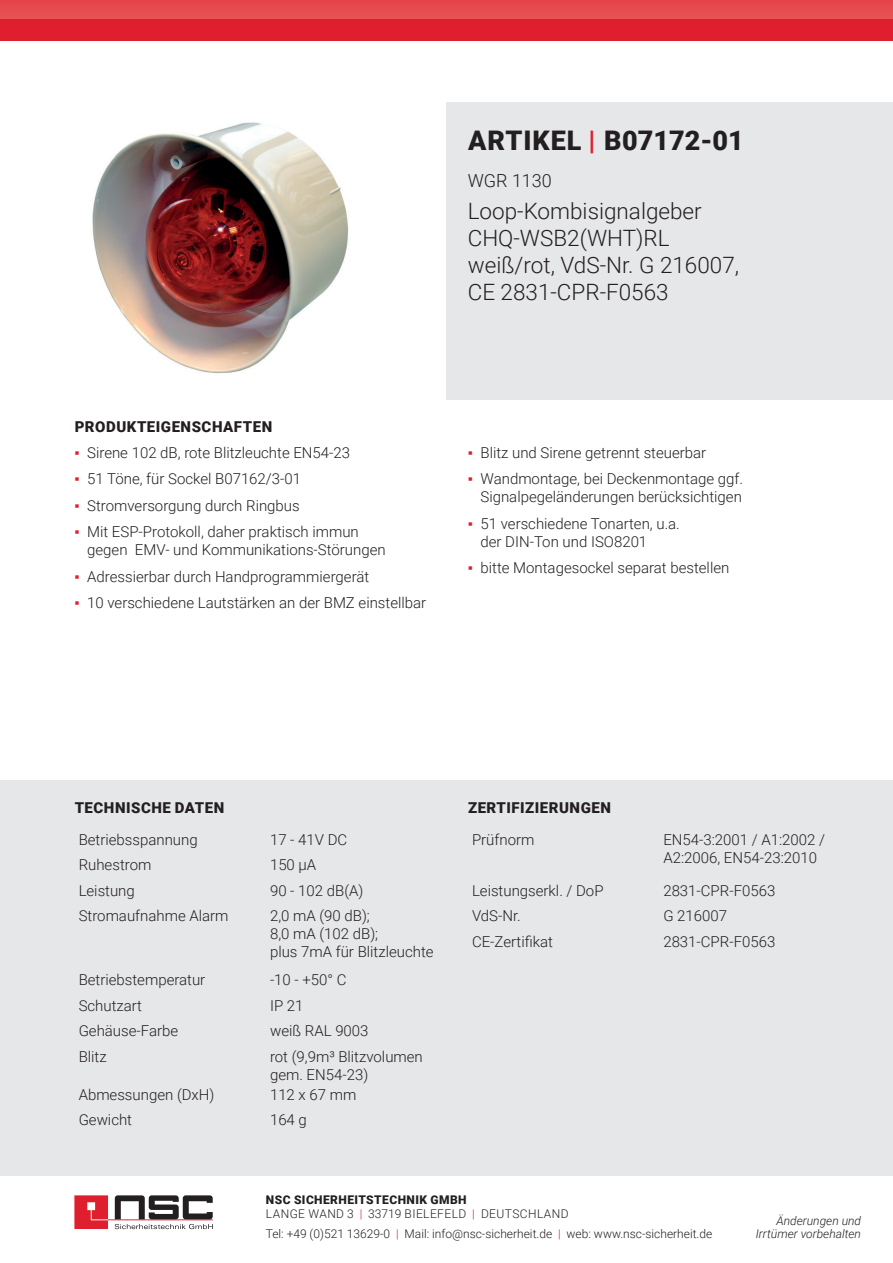
<style>
.page{position:relative;width:893px;height:1263px;background:#fff}
.page>*{position:absolute;margin:0;border:0;box-sizing:border-box;transform-origin:0 0}
.t1{font:900 27px "Roboto";letter-spacing:.015em;color:#231f20}
.t2{font:300 22.5px/27px "Roboto";color:#231f20}
.t3{font:300 18px "Roboto";color:#231f20}
.t4{font:300 15px/18px "Roboto";color:#231f20}
.t5{font:900 15px "Roboto";letter-spacing:.035em;color:#231f20}
.t6{font:300 12px "Roboto";color:#231f20}
.t7{font:300 12px/13.5px "Roboto";letter-spacing:.035em;color:#231f20}
.t8{font:italic 300 12px/13.5px "Roboto";color:#231f20;text-align:right}
.s1{color:#df1f2e}
.s2{font-family:"Arial Narrow";font-weight:400;color:#df1f2e}
.s3{font-weight:900}
</style>
<div class="page">
<div style="left:446px;top:102px;width:447px;height:298px;background:#e6e7e9"></div>
<div style="left:0;top:0;width:893px;height:40px;background:#df1f2e"></div>
<div style="left:0;top:0;width:893px;height:19px;background:#e64b4e"></div>
<svg style="left:74px;top:1195px;width:139px;height:34px"></svg>
<div style="left:0;top:781px;width:893px;height:395px;background:#e6e7e9"></div>
<img style="left:92px;top:122px;width:257px;height:252px">
<h1 class="t1" style="left:468px;top:121px;width:277px">ARTIKEL <span class="s1">|</span> B07172-01</h1>
<p class="t3" style="left:468px;top:168px;width:86px">WGR 1130</p>
<h2 class="t2" style="left:468px;top:197px;width:273px">Loop-Kombisignalgeber<br>CHQ-WSB2(WHT)RL weiß/rot, VdS-Nr. G 216007,<br>CE 2831-CPR-F0563</h2>
<p class="t5" style="left:75px;top:416px;width:199px">PRODUKTEIGENSCHAFTEN</p>
<p class="t4" style="left:74px;top:443px;width:277px"><span class="s2">▪</span> Sirene 102 dB, rote Blitzleuchte EN54-23</p>
<p class="t4" style="left:74px;top:469px;width:228px"><span class="s2">▪</span> 51 Töne, für Sockel B07162/3-01</p>
<p class="t4" style="left:74px;top:496px;width:227px"><span class="s2">▪</span> Stromversorgung durch Ringbus</p>
<p class="t4" style="left:87px;top:522px;width:300px;text-indent:-13px"><span class="s2">▪</span> Mit ESP-Protokoll, daher praktisch immun gegen EMV- und Kommunikations-Störungen</p>
<p class="t4" style="left:74px;top:567px;width:296px"><span class="s2">▪</span> Adressierbar durch Handprogrammiergerät</p>
<p class="t4" style="left:74px;top:593px;width:353px"><span class="s2">▪</span> 10 verschiedene Lautstärken an der BMZ einstellbar</p>
<p class="t4" style="left:468px;top:443px;width:240px"><span class="s2">▪</span> Blitz und Sirene getrennt steuerbar</p>
<p class="t4" style="left:468px;top:469px;width:277px;text-align:right"><span class="s2">▪</span> Wandmontage, bei Deckenmontage ggf.<br>Signalpegeländerungen berücksichtigen</p>
<p class="t4" style="left:480px;top:514px;width:201px;text-indent:-13px"><span class="s2">▪</span> 51 verschiedene Tonarten, u.a. der DIN-Ton und ISO8201</p>
<p class="t4" style="left:468px;top:558px;width:263px"><span class="s2">▪</span> bitte Montagesockel separat bestellen</p>
<p class="t5" style="left:75px;top:797px;width:151px">TECHNISCHE DATEN</p>
<p class="t5" style="left:468px;top:797px;width:144px">ZERTIFIZIERUNGEN</p>
<p class="t4" style="left:79px;top:830px;width:121px">Betriebsspannung</p>
<p class="t4" style="left:270px;top:830px;width:79px">17 - 41V DC</p>
<p class="t4" style="left:79px;top:855px;width:74px">Ruhestrom</p>
<p class="t4" style="left:270px;top:855px;width:48px">150 µA</p>
<p class="t4" style="left:79px;top:881px;width:58px">Leistung</p>
<p class="t4" style="left:270px;top:881px;width:95px">90 - 102 dB(A)</p>
<p class="t4" style="left:79px;top:906px;width:151px">Stromaufnahme Alarm</p>
<p class="t4" style="left:270px;top:906px;width:165px">2,0 mA (90 dB);<br>8,0 mA (102 dB);<br>plus 7mA für Blitzleuchte</p>
<p class="t4" style="left:79px;top:970px;width:128px">Betriebstemperatur</p>
<p class="t4" style="left:270px;top:970px;width:78px">-10 - +50° C</p>
<p class="t4" style="left:79px;top:996px;width:65px">Schutzart</p>
<p class="t4" style="left:270px;top:996px;width:35px">IP 21</p>
<p class="t4" style="left:79px;top:1021px;width:101px">Gehäuse-Farbe</p>
<p class="t4" style="left:270px;top:1021px;width:100px">weiß RAL 9003</p>
<p class="t4" style="left:79px;top:1047px;width:30px">Blitz</p>
<p class="t4" style="left:270px;top:1047px;width:154px">rot (9,9m³ Blitzvolumen gem. EN54-23)</p>
<p class="t4" style="left:79px;top:1085px;width:137px">Abmessungen (DxH)</p>
<p class="t4" style="left:270px;top:1085px;width:88px">112 x 67 mm</p>
<p class="t4" style="left:79px;top:1110px;width:55px">Gewicht</p>
<p class="t4" style="left:270px;top:1110px;width:38px">164 g</p>
<p class="t4" style="left:472px;top:830px;width:64px">Prüfnorm</p>
<p class="t4" style="left:663px;top:830px;width:163px">EN54-3:2001 / A1:2002 /<br>A2:2006, EN54-23:2010</p>
<p class="t4" style="left:472px;top:881px;width:133px">Leistungserkl. / DoP</p>
<p class="t4" style="left:663px;top:881px;width:114px">2831-CPR-F0563</p>
<p class="t4" style="left:472px;top:906px;width:50px">VdS-Nr.</p>
<p class="t4" style="left:663px;top:906px;width:65px">G 216007</p>
<p class="t4" style="left:472px;top:932px;width:82px">CE-Zertifikat</p>
<p class="t4" style="left:663px;top:932px;width:114px">2831-CPR-F0563</p>
<p class="t7" style="left:266px;top:1193px;width:304px"><span class="s3">NSC SICHERHEITSTECHNIK GMBH<br></span>LANGE WAND 3 <span class="s1">|</span> 33719 BIELEFELD <span class="s1">|</span> DEUTSCHLAND</p>
<p class="t6" style="left:266px;top:1225px;width:448px">Tel: +49 (0)521 13629-0 <span class="s1">|</span> Mail: info@nsc-sicherheit.de <span class="s1">|</span> web: www.nsc-sicherheit.de</p>
<p class="t8" style="left:756px;top:1213px;width:107px">Änderungen und<br>Irrtümer vorbehalten</p>
</div>
